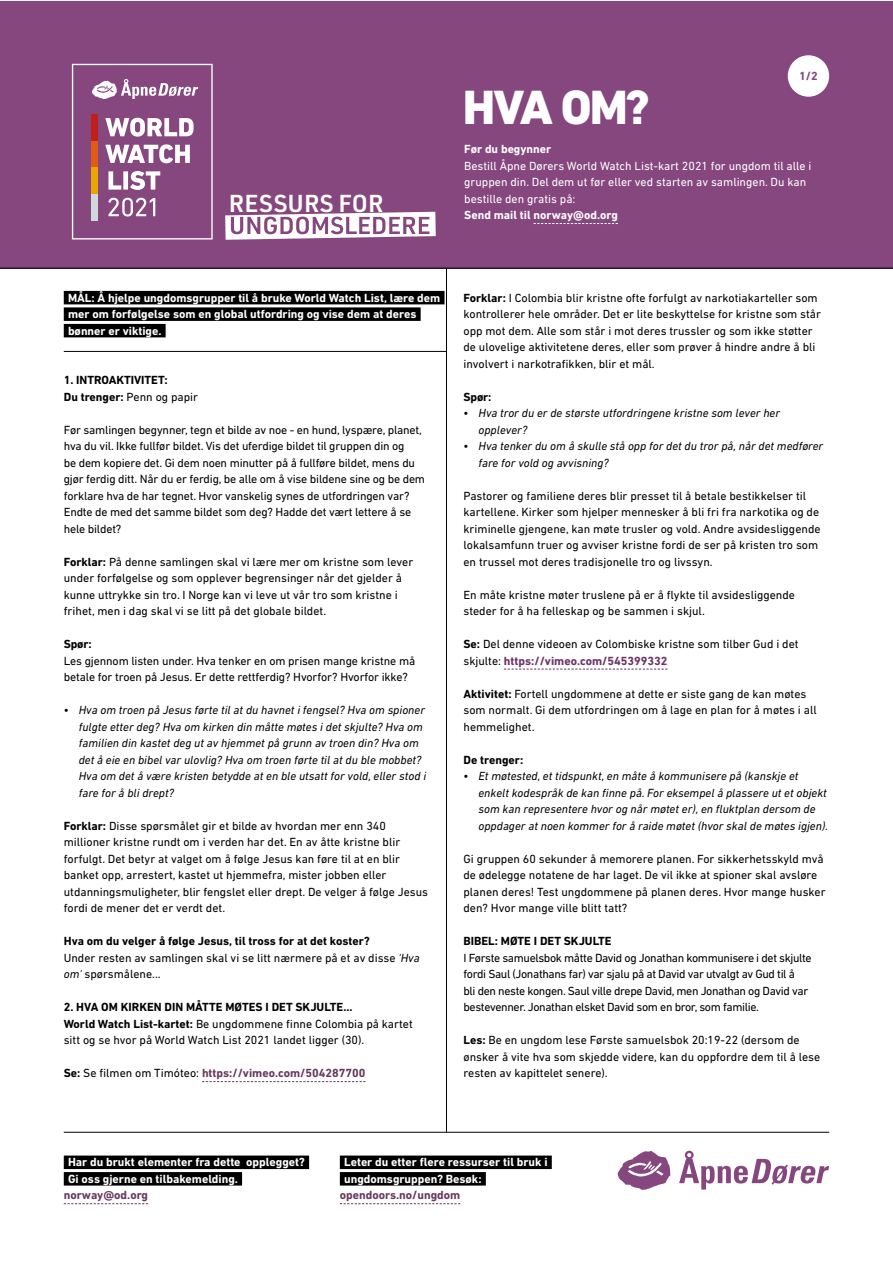
<style>
.page{position:relative;width:893px;height:1263px;background:#fff}
.page>*{position:absolute;margin:0;border:0;box-sizing:border-box;transform-origin:0 0}
.t1{font:800 48.9px "DIN Next LT Pro";color:#fff}
.t2{font:600 24px "URWDIN";letter-spacing:.01em;color:#fff}
.t3{font:12px/16.5px "DIN Next LT Pro";color:#000}
.t4{font:italic 12px/16.5px "DIN Next LT Pro";color:#000}
.t5{font:700 12px/16.5px "DIN Next LT Pro";color:#fff}
.t6{font:12px/16.5px "DIN Next LT Pro";letter-spacing:-.03em;color:#000}
.t7{font:12px/16.5px "DIN Next LT Pro";color:#fff}
.t8{font:700 12px "DIN Next LT Pro";color:#673960}
.t9{font:700 12px/16.5px "DIN Next LT Pro";color:#000}
.t10{font:700 12px "DIN Next LT Pro";color:#85477e}
.s1{font-weight:400}
.s2{font-weight:700}
.s3{font-style:italic}
.s4{color:#000}
.s5{font-weight:400;color:#000}
.s6{font-weight:700;color:#6c3166}
</style>
<div class="page">
<div style="left:0;top:1px;width:893px;height:267px;background:#85477e"></div>
<hr style="left:0;top:268px;width:893px;height:1px;background:#000">
<hr style="left:64px;top:351px;width:383px;height:1px;background:#000">
<hr style="left:64px;top:1132px;width:765px;height:1px;background:#000">
<hr style="left:446px;top:269px;width:1px;height:863px;background:#000">
<svg style="left:202px;top:1081px;width:163px;height:1px"></svg>
<svg style="left:534px;top:223px;width:84px;height:1px"></svg>
<div style="left:64px;top:1155px;width:245px;height:14px;background:#000"></div>
<div style="left:64px;top:1172px;width:178px;height:13px;background:#000"></div>
<svg style="left:64px;top:1203px;width:84px;height:1px"></svg>
<div style="left:340px;top:1155px;width:212px;height:14px;background:#000"></div>
<div style="left:340px;top:1172px;width:146px;height:13px;background:#000"></div>
<svg style="left:340px;top:1203px;width:120px;height:1px"></svg>
<svg style="left:504px;top:669px;width:163px;height:1px"></svg>
<div style="left:64px;top:291px;width:381px;height:13px;background:#000"></div>
<div style="left:64px;top:307px;width:357px;height:14px;background:#000"></div>
<div style="left:64px;top:324px;width:102px;height:13px;background:#000"></div>
<div style="left:788px;top:55px;width:41px;height:42px;background:#fff;border-radius:50%"></div>
<svg style="left:72px;top:64px;width:141px;height:175px"></svg>
<svg style="left:225px;top:212px;width:211px;height:28px"></svg>
<svg style="left:618px;top:1151px;width:52px;height:39px"></svg>
<svg style="left:679px;top:1151px;width:150px;height:38px"></svg>
<h2 class="t2" style="left:229px;top:187px;width:156px">RESSURS FOR</h2>
<h1 class="t1" style="left:463px;top:78px;width:188px">HVA OM?</h1>
<p class="t10" style="left:799px;top:69px;width:20px">1/2</p>
<p class="t5" style="left:464px;top:141px;width:89px">Før du begynner</p>
<p class="t7" style="left:464px;top:157px;width:349px">Bestill Åpne Dørers World Watch List-kart 2021 for ungdom til alle i gruppen din. Del dem ut før eller ved starten av samlingen. Du kan bestille den gratis på:</p>
<p class="t5" style="left:464px;top:207px;width:155px">Send mail til norway@od.org</p>
<p class="t5" style="left:68px;top:289px;width:374px">MÅL: Å hjelpe ungdomsgrupper til å bruke World Watch List, lære dem mer om forfølgelse som en global utfordring og vise dem at deres bønner er viktige.</p>
<p class="t9" style="left:64px;top:372px;width:136px">1. INTROAKTIVITET:<br>Du trenger: <span class="s1">Penn og papir</span></p>
<p class="t3" style="left:64px;top:421px;width:363px">Før samlingen begynner, tegn et bilde av noe - en hund, lyspære, planet, hva du vil. Ikke fullfør bildet. Vis det uferdige bildet til gruppen din og<br>be dem kopiere det. Gi dem noen minutter på å fullføre bildet, mens du gjør ferdig ditt. Når du er ferdig, be alle om å vise bildene sine og be dem forklare hva de har tegnet. Hvor vanskelig synes de utfordringen var?<br>Endte de med det samme bildet som deg? Hadde det vært lettere å se hele bildet?</p>
<p class="t3" style="left:64px;top:553px;width:351px"><span class="s2">Forklar:</span> På denne samlingen skal vi lære mer om kristne som lever under forfølgelse og som opplever begrensinger når det gjelder å kunne uttrykke sin tro. I Norge kan vi leve ut vår tro som kristne i frihet, men i dag skal vi se litt på det globale bildet.</p>
<p class="t9" style="left:64px;top:636px;width:29px">Spør:</p>
<p class="t3" style="left:64px;top:652px;width:353px">Les gjennom listen under. Hva tenker en om prisen mange kristne må betale for troen på Jesus. Er dette rettferdig? Hvorfor? Hvorfor ikke?</p>
<p class="t4" style="left:79px;top:702px;width:349px;text-indent:-15px">• Hva om troen på Jesus førte til at du havnet i fengsel? Hva om spioner fulgte etter deg? Hva om kirken din måtte møtes i det skjulte? Hva om familien din kastet deg ut av hjemmet på grunn av troen din? Hva om det å eie en bibel var ulovlig? Hva om troen førte til at du ble mobbet?<br>Hva om det å være kristen betydde at en ble utsatt for vold, eller stod i fare for å bli drept?</p>
<p class="t3" style="left:64px;top:817px;width:366px"><span class="s2">Forklar:</span> Disse spørsmålet gir et bilde av hvordan mer enn 340 millioner kristne rundt om i verden har det. En av åtte kristne blir forfulgt. Det betyr at valget om å følge Jesus kan føre til at en blir banket opp, arrestert, kastet ut hjemmefra, mister jobben eller utdanningsmuligheter, blir fengslet eller drept. De velger å følge Jesus fordi de mener det er verdt det.</p>
<p class="t3" style="left:64px;top:933px;width:357px"><span class="s2">Hva om du velger å følge Jesus, til tross for at det koster?<br></span>Under resten av samlingen skal vi se litt nærmere på et av disse <span class="s3">'Hva om'</span> spørsmålene...</p>
<p class="t3" style="left:64px;top:999px;width:351px"><span class="s2">2. HVA OM KIRKEN DIN MÅTTE MØTES I DET SKJULTE...<br>World Watch List-kartet:</span> Be ungdommene finne Colombia på kartet sitt og se hvor på World Watch List 2021 landet ligger (30).</p>
<p class="t8" style="left:64px;top:1066px;width:303px"><span class="s4">Se:</span> <span class="s5">Se filmen om Timóteo:</span> https://vimeo.com/504287700</p>
<p class="t3" style="left:463px;top:289px;width:359px"><span class="s2">Forklar:</span> I Colombia blir kristne ofte forfulgt av narkotiakarteller som kontrollerer hele områder. Det er lite beskyttelse for kristne som står opp mot dem. Alle som står i mot deres trussler og som ikke støtter de ulovelige aktivitetene deres, eller som prøver å hindre andre å bli involvert i narkotrafikken, blir et mål.</p>
<p class="t9" style="left:463px;top:388px;width:29px">Spør:</p>
<p class="t4" style="left:478px;top:405px;width:303px;text-indent:-15px">• Hva tror du er de største utfordringene kristne som lever her opplever?</p>
<p class="t4" style="left:478px;top:438px;width:346px;text-indent:-15px">• Hva tenker du om å skulle stå opp for det du tror på, når det medfører fare for vold og avvisning?</p>
<p class="t3" style="left:463px;top:487px;width:359px">Pastorer og familiene deres blir presset til å betale bestikkelser til kartellene. Kirker som hjelper mennesker å bli fri fra narkotika og de kriminelle gjengene, kan møte trusler og vold. Andre avsidesliggende lokalsamfunn truer og avviser kristne fordi de ser på kristen tro som en trussel mot deres tradisjonelle tro og livssyn.</p>
<p class="t3" style="left:463px;top:586px;width:333px">En måte kristne møter truslene på er å flykte til avsidesliggende steder for å ha felleskap og be sammen i skjul.</p>
<p class="t3" style="left:463px;top:636px;width:337px"><span class="s2">Se:</span> Del denne videoen av Colombiske kristne som tilber Gud i det skjulte: <span class="s6">https://vimeo.com/545399332</span></p>
<p class="t3" style="left:463px;top:685px;width:355px"><span class="s2">Aktivitet:</span> Fortell ungdommene at dette er siste gang de kan møtes som normalt. Gi dem utfordringen om å lage en plan for å møtes i all hemmelighet.</p>
<p class="t9" style="left:463px;top:751px;width:61px">De trenger:</p>
<p class="t4" style="left:478px;top:768px;width:351px;text-indent:-15px">• Et møtested, et tidspunkt, en måte å kommunisere på (kanskje et enkelt kodespråk de kan finne på. For eksempel å plassere ut et objekt som kan representere hvor og når møtet er), en fluktplan dersom de oppdager at noen kommer for å raide møtet (hvor skal de møtes igjen).</p>
<p class="t3" style="left:463px;top:850px;width:364px">Gi gruppen 60 sekunder å memorere planen. For sikkerhetsskyld mvå de ødelegge notatene de har laget. De vil ikke at spioner skal avsløre planen deres! Test ungdommene på planen deres. Hvor mange husker den? Hvor mange ville blitt tatt?</p>
<p class="t9" style="left:463px;top:933px;width:150px">BIBEL: MØTE I DET SKJULTE</p>
<p class="t6" style="left:463px;top:949px;width:350px">I Første samuelsbok måtte David og Jonathan kommunisere i det skjulte fordi Saul (Jonathans far) var sjalu på at David var utvalgt av Gud til å<br>bli den neste kongen. Saul ville drepe David, men Jonathan og David var bestevenner. Jonathan elsket David som en bror, som familie.</p>
<p class="t3" style="left:463px;top:1032px;width:358px"><span class="s2">Les:</span> Be en ungdom lese Første samuelsbok 20:19-22 (dersom de ønsker å vite hva som skjedde videre, kan du oppfordre dem til å lese resten av kapittelet senere).</p>
<p class="t5" style="left:68px;top:1154px;width:238px">Har du brukt elementer fra dette opplegget?<br>Gi oss gjerne en tilbakemelding.</p>
<p class="t8" style="left:64px;top:1188px;width:86px">norway@od.org</p>
<p class="t5" style="left:344px;top:1154px;width:205px">Leter du etter flere ressurser til bruk i ungdomsgruppen? Besøk:</p>
<p class="t8" style="left:340px;top:1188px;width:122px">opendoors.no/ungdom</p>
</div>
